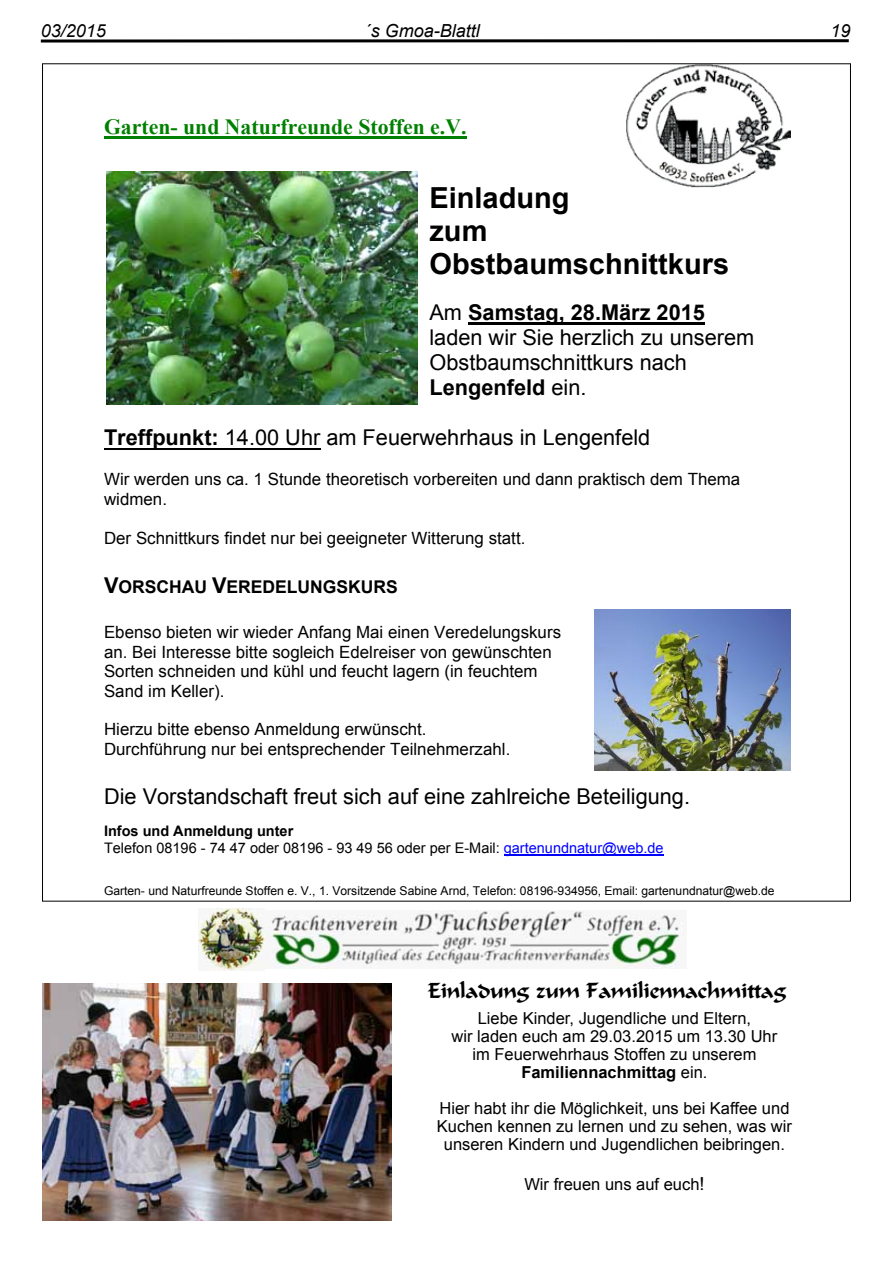
<style>
.page{position:relative;width:893px;height:1263px;background:#fff}
.page>*{position:absolute;margin:0;border:0;box-sizing:border-box;transform-origin:0 0}
.t1{font:700 28.95px/33.3px "Arial";color:#000}
.t2{font:21.75px/25px "Arial";color:#000}
.t3{font:700 21.75px "Times New Roman";color:#008000}
.t4{font:21px "Calligraphic";color:#000}
.t5{font:italic 18px "Arial";color:#000}
.t6{font:700 17.55px "Arial";color:#000}
.t7{font:16.95px/19.5px "Arial";color:#000}
.t8{font:16.5px/18px "Arial";color:#000;text-align:center}
.t9{font:14.55px/16.6px "Arial";color:#000}
.t10{font:12.15px "Arial";color:#000}
.s1{font-weight:700}
.s2{font-size:21.75px}
.s3{color:#00f}
.s4{font-size:18px}
</style>
<div class="page">
<svg style="left:41px;top:39px;width:808px;height:4px;background:#3f3f3f"></svg>
<hr style="left:104px;top:136px;width:363px;height:2px;background:#008000">
<hr style="left:468px;top:323px;width:237px;height:2px;background:#000">
<hr style="left:104px;top:448px;width:216px;height:2px;background:#000">
<hr style="left:504px;top:854px;width:160px;height:1px;background:#00f">
<img style="left:626px;top:65px;width:164px;height:122px">
<img style="left:107px;top:171px;width:311px;height:233px">
<img style="left:594px;top:609px;width:196px;height:162px">
<img style="left:43px;top:984px;width:348px;height:236px">
<img style="left:266px;top:910px;width:418px;height:58px">
<img style="left:199px;top:909px;width:65px;height:62px">
<p class="t5" style="left:41px;top:19px;width:67px">03/2015</p>
<p class="t5" style="left:365px;top:19px;width:117px">´s Gmoa-Blattl</p>
<p class="t5" style="left:830px;top:19px;width:22px">19</p>
<p class="t3" style="left:104px;top:112px;width:364px">Garten- und Naturfreunde Stoffen e.V.</p>
<h1 class="t1" style="left:429px;top:182px;width:301px">Einladung<br>zum<br>Obstbaumschnittkurs</h1>
<p class="t2" style="left:429px;top:300px;width:326px">Am <span class="s1">Samstag, 28.März 2015 </span>laden wir Sie herzlich zu unserem<br>Obstbaumschnittkurs nach<br><span class="s1">Lengenfeld</span> ein.</p>
<p class="t2" style="left:104px;top:425px;width:548px"><span class="s1">Treffpunkt:</span> 14.00 Uhr am Feuerwehrhaus in Lengenfeld</p>
<p class="t7" style="left:104px;top:470px;width:638px">Wir werden uns ca. 1 Stunde theoretisch vorbereiten und dann praktisch dem Thema widmen.</p>
<p class="t7" style="left:104px;top:528px;width:423px">Der Schnittkurs findet nur bei geeigneter Witterung statt.</p>
<p class="t6" style="left:104px;top:575px;width:295px"><span class="s2">V</span>ORSCHAU <span class="s2">V</span>EREDELUNGSKURS</p>
<p class="t7" style="left:104px;top:623px;width:459px">Ebenso bieten wir wieder Anfang Mai einen Veredelungskurs an. Bei Interesse bitte sogleich Edelreiser von gewünschten Sorten schneiden und kühl und feucht lagern (in feuchtem Sand im Keller).</p>
<p class="t7" style="left:104px;top:720px;width:408px">Hierzu bitte ebenso Anmeldung erwünscht.<br>Durchführung nur bei entsprechender Teilnehmerzahl.</p>
<p class="t2" style="left:104px;top:784px;width:588px">Die Vorstandschaft freut sich auf eine zahlreiche Beteiligung.</p>
<p class="t9" style="left:104px;top:823px;width:561px"><span class="s1">Infos und Anmeldung unter<br></span>Telefon 08196 - 74 47 oder 08196 - 93 49 56 oder per E-Mail: <span class="s3">gartenundnatur@web.de</span></p>
<p class="t10" style="left:104px;top:882px;width:672px">Garten- und Naturfreunde Stoffen e. V., 1. Vorsitzende Sabine Arnd, Telefon: 08196-934956, Email: gartenundnatur@web.de</p>
<p class="t4" style="left:428px;top:977px;width:360px">Einladung zum Familiennachmittag</p>
<p class="t8" style="left:452px;top:1009px;width:327px">Liebe Kinder, Jugendliche und Eltern,<br>wir laden euch am 29.03.2015 um 13.30 Uhr im Feuerwehrhaus Stoffen zu unserem <span class="s1">Familiennachmittag</span> ein.</p>
<p class="t8" style="left:437px;top:1099px;width:356px">Hier habt ihr die Möglichkeit, uns bei Kaffee und<br>Kuchen kennen zu lernen und zu sehen, was wir unseren Kindern und Jugendlichen beibringen.</p>
<p class="t8" style="left:524px;top:1175px;width:182px">Wir freuen uns auf euch<span class="s4">!</span></p>
</div>
